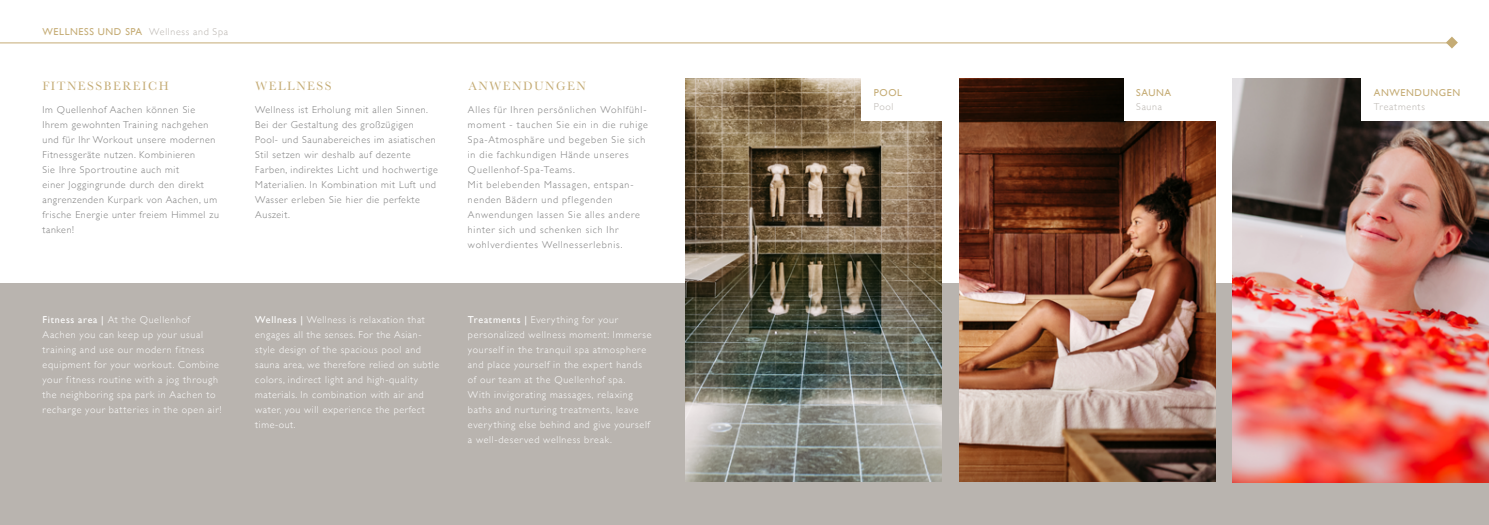
<style>
.page{position:relative;width:1489px;height:525px;background:#fff}
.page>*{position:absolute;margin:0;border:0;box-sizing:border-box;transform-origin:0 0}
.t1{font:12.5px "Baskerville";letter-spacing:.12em;color:#c5ac75}
.t2{font:300 10px/15px "Gill Sans";letter-spacing:.07em;color:#fff}
.t3{font:300 10px/15px "Gill Sans";letter-spacing:.06em;color:#7d7d7d}
.t4{font:300 10px/15px "Gill Sans";letter-spacing:.08em;color:#7d7d7d}
.t5{font:10px "Gill Sans";letter-spacing:.06em;color:#c5ac75}
.t6{font:300 10px "Gill Sans";letter-spacing:.07em;color:#b9b4af}
.s1{font-weight:300;color:#b9b4af}
.s2{font-weight:400}
</style>
<div class="page">
<div style="left:0;top:283px;width:1488px;height:241px;background:#b9b4af"></div>
<img style="left:685px;top:78px;width:256px;height:403px">
<hr style="left:0;top:43px;width:1451px;height:1px;background:#c5ac75">
<img style="left:1232px;top:78px;width:256px;height:404px">
<img style="left:959px;top:78px;width:255px;height:403px">
<svg style="left:1445px;top:37px;width:12px;height:11px"></svg>
<div style="left:861px;top:78px;width:91px;height:42px;background:#fff"></div>
<div style="left:1124px;top:78px;width:99px;height:42px;background:#fff"></div>
<div style="left:1361px;top:78px;width:127px;height:42px;background:#fff"></div>
<p class="t5" style="left:43px;top:26px;width:187px">WELLNESS UND SPA <span class="s1">Wellness and Spa</span></p>
<p class="t1" style="left:43px;top:78px;width:128px">FITNESSBEREICH</p>
<p class="t1" style="left:255px;top:78px;width:77px">WELLNESS</p>
<p class="t1" style="left:468px;top:78px;width:119px">ANWENDUNGEN</p>
<p class="t3" style="left:43px;top:101px;width:178px">Im Quellenhof Aachen können Sie<br>Ihrem gewohnten Training nachgehen und für Ihr Workout unsere modernen<br>Fitnessgeräte nutzen. Kombinieren<br>Sie Ihre Sportroutine auch mit<br>einer Joggingrunde durch den direkt angrenzenden Kurpark von Aachen, um frische Energie unter freiem Himmel zu tanken!</p>
<p class="t3" style="left:255px;top:101px;width:184px">Wellness ist Erholung mit allen Sinnen.<br>Bei der Gestaltung des großzügigen Pool- und Saunabereiches im asiatischen Stil setzen wir deshalb auf dezente Farben, indirektes Licht und hochwertige Materialien. In Kombination mit Luft und Wasser erleben Sie hier die perfekte Auszeit.</p>
<p class="t4" style="left:468px;top:101px;width:181px">Alles für Ihren persönlichen Wohlfühl&shy;moment - tauchen Sie ein in die ruhige Spa-Atmosphäre und begeben Sie sich in die fachkundigen Hände unseres Quellenhof-Spa-Teams.<br>Mit belebenden Massagen, entspan&shy;nenden Bädern und pflegenden Anwendungen lassen Sie alles andere hinter sich und schenken sich Ihr wohlverdientes Wellnesserlebnis.</p>
<p class="t2" style="left:43px;top:311px;width:180px"><span class="s2">Fitness area |</span> At the Quellenhof Aachen you can keep up your usual training and use our modern fitness equipment for your workout. Combine your fitness routine with a jog through the neighboring spa park in Aachen to recharge your batteries in the open air!</p>
<p class="t2" style="left:255px;top:311px;width:185px"><span class="s2">Wellness |</span> Wellness is relaxation that engages all the senses. For the Asian&shy;style design of the spacious pool and sauna area, we therefore relied on subtle colors, indirect light and high-quality materials. In combination with air and water, you will experience the perfect time-out.</p>
<p class="t2" style="left:468px;top:311px;width:185px"><span class="s2">Treatments |</span> Everything for your personalized wellness moment: Immerse yourself in the tranquil spa atmosphere and place yourself in the expert hands of our team at the Quellenhof spa.<br>With invigorating massages, relaxing baths and nurturing treatments, leave everything else behind and give yourself a well-deserved wellness break.</p>
<p class="t5" style="left:873px;top:86px;width:30px">POOL</p>
<p class="t5" style="left:1136px;top:86px;width:37px">SAUNA</p>
<p class="t6" style="left:873px;top:99px;width:21px">Pool</p>
<p class="t6" style="left:1136px;top:99px;width:27px">Sauna</p>
<p class="t5" style="left:1373px;top:86px;width:88px">ANWENDUNGEN</p>
<p class="t6" style="left:1373px;top:99px;width:53px">Treatments</p>
</div>
